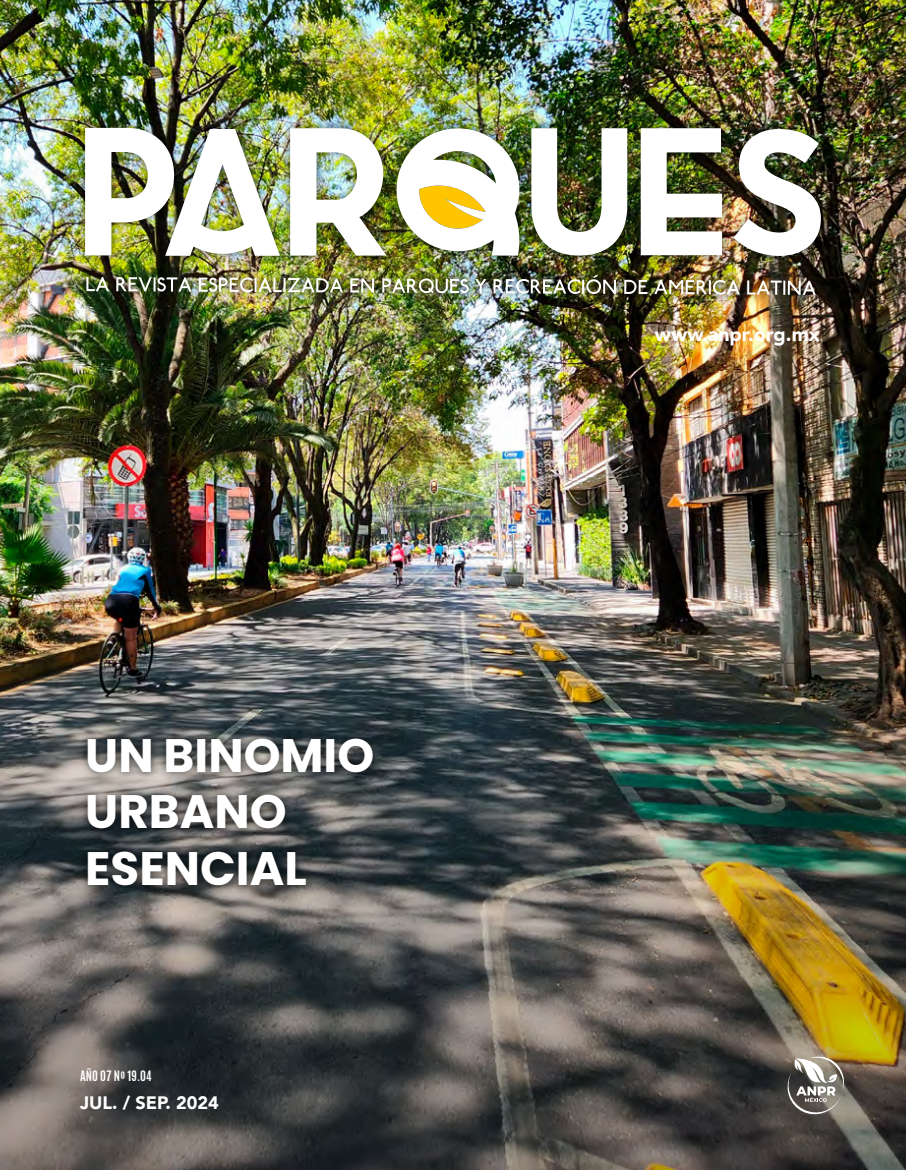
<style>
.page{position:relative;width:906px;height:1170px;background:#fff}
.page>*{position:absolute;margin:0;border:0;box-sizing:border-box;transform-origin:0 0}
.t1{font:700 46.95px/56.2px "Poppins";color:#fff}
.t2{font:900 19.5px "Avenir LT Std";color:#fff}
.t3{font:900 18px "Avenir";color:#fff}
.t4{font:700 12px "Antonio";color:#fff}
</style>
<div class="page">
<img style="left:0;top:0;width:906px;height:1169px">
<img style="left:72px;top:115px;width:762px;height:193px">
<img style="left:396px;top:128px;width:123px;height:127px">
<img style="left:290px;top:128px;width:96px;height:127px">
<img style="left:531px;top:128px;width:96px;height:127px">
<img style="left:640px;top:128px;width:82px;height:127px">
<img style="left:733px;top:129px;width:88px;height:127px">
<img style="left:85px;top:128px;width:195px;height:128px">
<svg style="left:86px;top:277px;width:23px;height:14px"></svg>
<svg style="left:116px;top:277px;width:75px;height:15px"></svg>
<svg style="left:199px;top:277px;width:83px;height:15px"></svg>
<hr style="left:283px;top:278px;width:3px;height:14px;background:#fff">
<svg style="left:288px;top:278px;width:55px;height:14px"></svg>
<svg style="left:350px;top:278px;width:24px;height:14px"></svg>
<svg style="left:382px;top:278px;width:87px;height:15px"></svg>
<svg style="left:475px;top:279px;width:11px;height:14px"></svg>
<img style="left:493px;top:274px;width:123px;height:20px">
<svg style="left:624px;top:280px;width:23px;height:14px"></svg>
<img style="left:654px;top:275px;width:86px;height:20px">
<svg style="left:747px;top:280px;width:68px;height:15px"></svg>
<svg style="left:784px;top:1054px;width:61px;height:62px;background:#8b857b"></svg>
<img style="left:72px;top:718px;width:325px;height:207px">
<p class="t1" style="left:85px;top:727px;width:291px">UN BINOMIO<br>URBANO<br>ESENCIAL</p>
<p class="t4" style="left:80px;top:1066px;width:73px">AÑO 07 Nº 19.04</p>
<p class="t3" style="left:80px;top:1086px;width:140px">JUL. / SEP. 2024</p>
<p class="t2" style="left:655px;top:322px;width:166px">www.anpr.org.mx</p>
</div>
